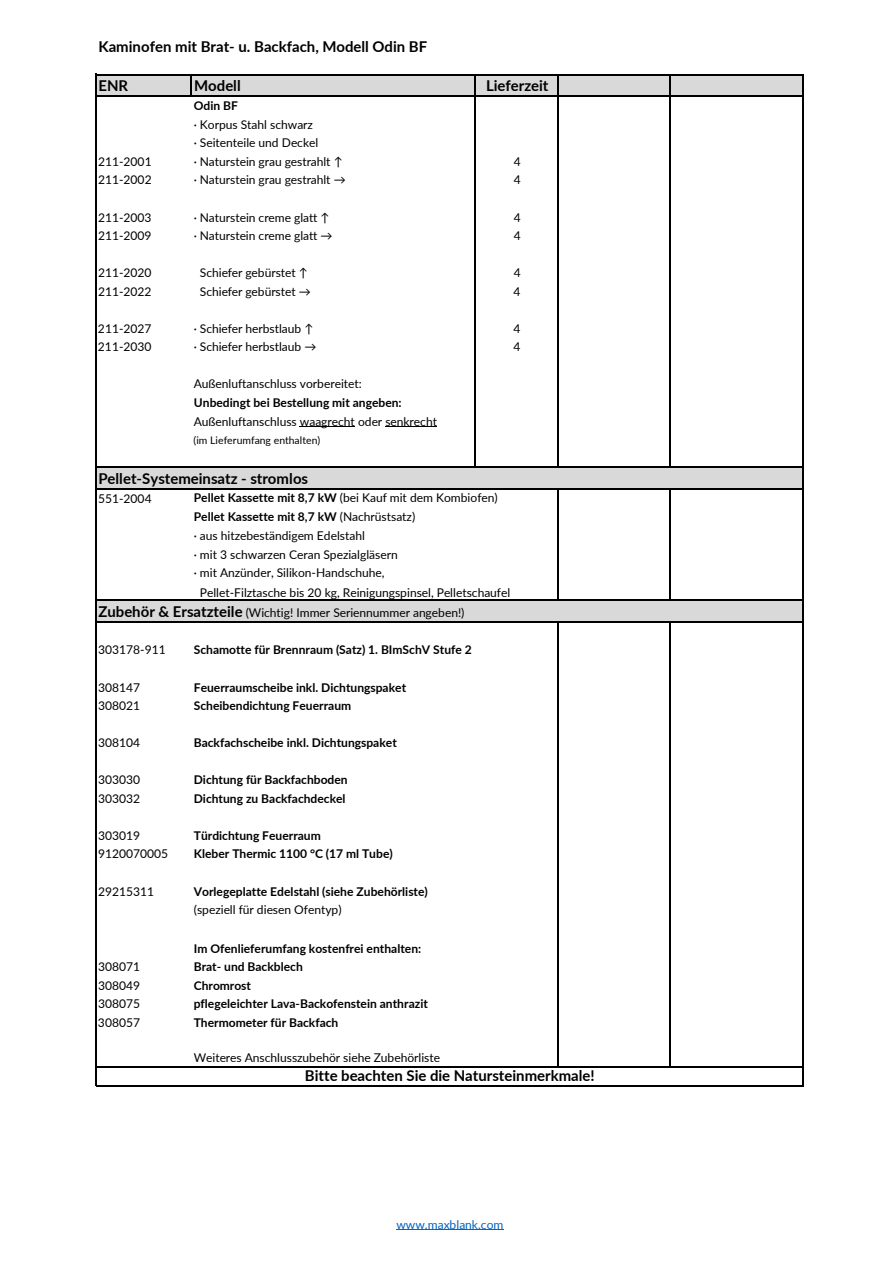
<style>
.page{position:relative;width:893px;height:1263px;background:#fff}
.page>*{position:absolute;margin:0;border:0;box-sizing:border-box;transform-origin:0 0}
.t1{font:700 15px "Lato";color:#000}
.t2{font:12px/18.8px "Lato";color:#000}
.t3{font:700 12px "Lato";color:#000}
.t4{font:12px "Lato";color:#0563c1}
.t5{font:10.5px "Lato";letter-spacing:.005em;color:#000}
.s1{font-weight:700}
.s2{font-weight:700;font-size:15px}
</style>
<div class="page">
<div style="left:96px;top:75px;width:707px;height:22px;background:#d9d9d9"></div>
<div style="left:96px;top:467px;width:707px;height:22px;background:#d9d9d9"></div>
<div style="left:96px;top:600px;width:707px;height:22px;background:#d9d9d9"></div>
<hr style="left:300px;top:427px;width:55px;height:1px;background:#000">
<hr style="left:385px;top:427px;width:52px;height:1px;background:#000">
<hr style="left:396px;top:1230px;width:107px;height:1px;background:#0563c1">
<hr style="left:95px;top:74px;width:1px;height:394px;background:#000">
<svg style="left:95px;top:468px;width:1px;height:20px"></svg>
<hr style="left:557px;top:75px;width:2px;height:393px;background:#000">
<hr style="left:670px;top:75px;width:1px;height:393px;background:#000">
<hr style="left:802px;top:75px;width:1px;height:451px;background:#000">
<hr style="left:95px;top:488px;width:1px;height:113px;background:#000">
<hr style="left:802px;top:526px;width:1px;height:74px;background:#000">
<svg style="left:95px;top:601px;width:1px;height:20px"></svg>
<hr style="left:557px;top:490px;width:2px;height:111px;background:#000">
<hr style="left:670px;top:490px;width:1px;height:111px;background:#000">
<hr style="left:95px;top:621px;width:1px;height:445px;background:#000">
<hr style="left:802px;top:601px;width:1px;height:465px;background:#000">
<svg style="left:95px;top:1066px;width:1px;height:20px"></svg>
<svg style="left:191px;top:75px;width:1px;height:21px"></svg>
<hr style="left:474px;top:75px;width:2px;height:393px;background:#000">
<hr style="left:557px;top:623px;width:2px;height:443px;background:#000">
<hr style="left:670px;top:623px;width:1px;height:443px;background:#000">
<svg style="left:802px;top:1068px;width:1px;height:17px"></svg>
<hr style="left:96px;top:74px;width:707px;height:1px;background:#000">
<hr style="left:96px;top:96px;width:707px;height:1px;background:#000">
<hr style="left:96px;top:466px;width:707px;height:2px;background:#000">
<hr style="left:96px;top:488px;width:707px;height:2px;background:#000">
<hr style="left:96px;top:600px;width:707px;height:1px;background:#000">
<hr style="left:96px;top:621px;width:707px;height:2px;background:#000">
<hr style="left:96px;top:1066px;width:707px;height:2px;background:#000">
<hr style="left:96px;top:1085px;width:707px;height:1px;background:#000">
<p class="t1" style="left:98px;top:36px;width:330px">Kaminofen mit Brat- u. Backfach, Modell Odin BF</p>
<p class="t1" style="left:98px;top:75px;width:31px">ENR</p>
<p class="t1" style="left:194px;top:75px;width:48px">Modell</p>
<p class="t1" style="left:486px;top:75px;width:64px">Lieferzeit</p>
<p class="t3" style="left:194px;top:97px;width:46px">Odin BF</p>
<p class="t2" style="left:194px;top:115px;width:126px">∙ Korpus Stahl schwarz ∙ Seitenteile und Deckel</p>
<p class="t2" style="left:98px;top:152px;width:55px">211-2001</p>
<p class="t2" style="left:194px;top:152px;width:150px">∙ Naturstein grau gestrahlt ↑</p>
<p class="t2" style="left:514px;top:152px;width:8px">4</p>
<p class="t2" style="left:98px;top:170px;width:55px">211-2002</p>
<p class="t2" style="left:194px;top:170px;width:153px">∙ Naturstein grau gestrahlt →</p>
<p class="t2" style="left:514px;top:170px;width:8px">4</p>
<p class="t2" style="left:98px;top:207px;width:55px">211-2003</p>
<p class="t2" style="left:194px;top:207px;width:137px">∙ Naturstein creme glatt ↑</p>
<p class="t2" style="left:514px;top:207px;width:8px">4</p>
<p class="t2" style="left:98px;top:226px;width:55px">211-2009</p>
<p class="t2" style="left:194px;top:226px;width:140px">∙ Naturstein creme glatt →</p>
<p class="t2" style="left:514px;top:226px;width:8px">4</p>
<p class="t2" style="left:98px;top:263px;width:55px">211-2020</p>
<p class="t2" style="left:200px;top:263px;width:110px">Schiefer gebürstet ↑</p>
<p class="t2" style="left:514px;top:263px;width:8px">4</p>
<p class="t2" style="left:98px;top:281px;width:55px">211-2022</p>
<p class="t2" style="left:200px;top:281px;width:113px">Schiefer gebürstet →</p>
<p class="t2" style="left:514px;top:281px;width:8px">4</p>
<p class="t2" style="left:98px;top:318px;width:55px">211-2027</p>
<p class="t2" style="left:194px;top:318px;width:121px">∙ Schiefer herbstlaub ↑</p>
<p class="t2" style="left:514px;top:318px;width:8px">4</p>
<p class="t2" style="left:98px;top:337px;width:55px">211-2030</p>
<p class="t2" style="left:194px;top:337px;width:124px">∙ Schiefer herbstlaub →</p>
<p class="t2" style="left:514px;top:337px;width:8px">4</p>
<p class="t2" style="left:194px;top:374px;width:170px">Außenluftanschluss vorbereitet:</p>
<p class="t3" style="left:194px;top:394px;width:209px">Unbedingt bei Bestellung mit angeben:</p>
<p class="t2" style="left:194px;top:411px;width:245px">Außenluftanschluss waagrecht oder senkrecht</p>
<p class="t5" style="left:194px;top:432px;width:128px">(im Lieferumfang enthalten)</p>
<p class="t1" style="left:98px;top:467px;width:211px">Pellet-Systemeinsatz - stromlos</p>
<p class="t2" style="left:98px;top:489px;width:55px">551-2004</p>
<p class="t2" style="left:194px;top:488px;width:305px"><span class="s1">Pellet Kassette mit 8,7 kW</span> (bei Kauf mit dem Kombiofen)<br><span class="s1">Pellet Kassette mit 8,7 kW</span> (Nachrüstsatz)<br>∙ aus hitzebeständigem Edelstahl<br>∙ mit 3 schwarzen Ceran Spezialgläsern<br>∙ mit Anzünder, Silikon-Handschuhe,</p>
<p class="t2" style="left:98px;top:582px;width:413px;line-height:19.6px;text-indent:102px">Pellet-Filztasche bis 20 kg, Reinigungspinsel, Pelletschaufel<br><span class="s2">Zubehör &amp; Ersatzteile</span> (Wichtig! Immer Seriennummer angeben!)</p>
<p class="t2" style="left:98px;top:640px;width:69px">303178-911</p>
<p class="t2" style="left:98px;top:677px;width:44px">308147</p>
<p class="t3" style="left:194px;top:678px;width:214px">Feuerraumscheibe inkl. Dichtungspaket</p>
<p class="t2" style="left:98px;top:696px;width:44px">308021</p>
<p class="t3" style="left:194px;top:697px;width:159px">Scheibendichtung Feuerraum</p>
<p class="t2" style="left:98px;top:733px;width:44px">308104</p>
<p class="t3" style="left:194px;top:734px;width:204px">Backfachscheibe inkl. Dichtungspaket</p>
<p class="t2" style="left:98px;top:770px;width:44px">303030</p>
<p class="t3" style="left:194px;top:771px;width:155px">Dichtung für Backfachboden</p>
<p class="t2" style="left:98px;top:788px;width:44px">303032</p>
<p class="t3" style="left:194px;top:790px;width:153px">Dichtung zu Backfachdeckel</p>
<p class="t2" style="left:98px;top:826px;width:44px">303019</p>
<p class="t3" style="left:194px;top:827px;width:129px">Türdichtung Feuerraum</p>
<p class="t2" style="left:98px;top:844px;width:72px">9120070005</p>
<p class="t3" style="left:194px;top:845px;width:200px">Kleber Thermic 1100 °C (17 ml Tube)</p>
<p class="t2" style="left:98px;top:881px;width:58px">29215311</p>
<p class="t3" style="left:194px;top:882px;width:236px">Vorlegeplatte Edelstahl (siehe Zubehörliste)</p>
<p class="t2" style="left:194px;top:900px;width:149px">(speziell für diesen Ofentyp)</p>
<p class="t3" style="left:194px;top:939px;width:229px">Im Ofenlieferumfang kostenfrei enthalten:</p>
<p class="t2" style="left:98px;top:957px;width:44px">308071</p>
<p class="t3" style="left:194px;top:958px;width:111px">Brat- und Backblech</p>
<p class="t2" style="left:98px;top:976px;width:44px">308049</p>
<p class="t3" style="left:194px;top:977px;width:59px">Chromrost</p>
<p class="t2" style="left:98px;top:994px;width:44px">308075</p>
<p class="t3" style="left:194px;top:995px;width:236px">pflegeleichter Lava-Backofenstein anthrazit</p>
<p class="t2" style="left:98px;top:1013px;width:44px">308057</p>
<p class="t3" style="left:194px;top:1014px;width:146px">Thermometer für Backfach</p>
<p class="t2" style="left:194px;top:1048px;width:248px">Weiteres Anschlusszubehör siehe Zubehörliste</p>
<p class="t3" style="left:194px;top:640px;width:280px">Schamotte für Brennraum (Satz) 1. BImSchV Stufe 2</p>
<p class="t1" style="left:305px;top:1065px;width:291px">Bitte beachten Sie die Natursteinmerkmale!</p>
<p class="t4" style="left:396px;top:1215px;width:109px">www.maxblank.com</p>
</div>
